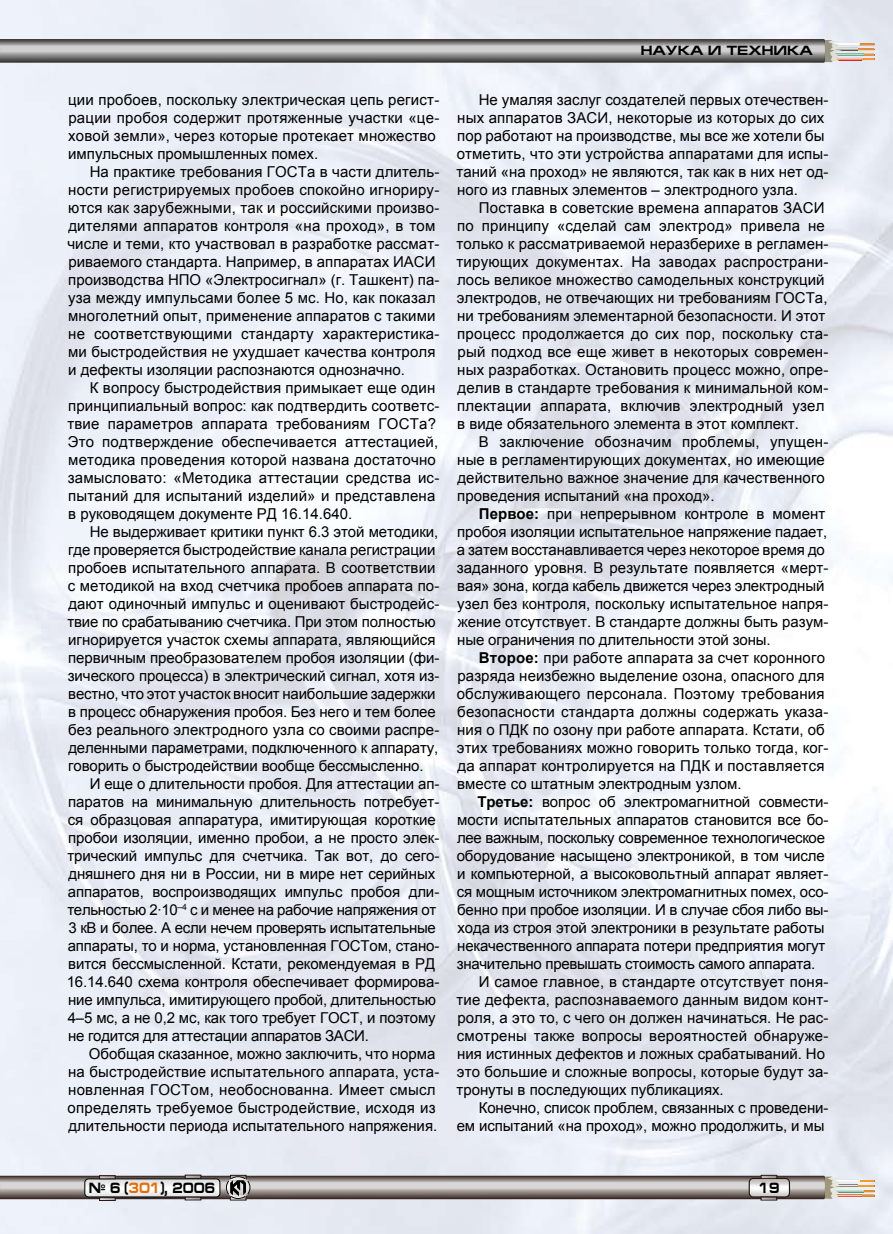
<style>
.page{position:relative;width:893px;height:1234px;background:#fff}
.page>*{position:absolute;margin:0;border:0;box-sizing:border-box;transform-origin:0 0}
.t1{font:15px/18px "Arial";color:#000}
.t2{font:15px "Arial";letter-spacing:-.02em;color:#000}
.t3{font:700 15px "Europe Ext";color:#000;scale:.8 1}
.t4{font:700 13.5px "Europe Ext";color:#000}
.s1{font-weight:700}
.s2{color:#ea6a00}
</style>
<div class="page">
<img style="left:0;top:0;width:893px;height:1233px">
<svg style="left:0;top:1174px;width:875px;height:26px;background:#a59e9c"></svg>
<svg style="left:0;top:39px;width:875px;height:24px;background:#92908f"></svg>
<p class="t1" style="left:68px;top:90px;width:373px">ции пробоев, поскольку электрическая цепь регист&shy;рации пробоя содержит протяженные участки «це&shy;ховой земли», через которые протекает множество импульсных промышленных помех.</p>
<p class="t1" style="left:67px;top:162px;width:373px;text-indent:22px">На практике требования ГОСТа в части длитель&shy;ности регистрируемых пробоев спокойно игнориру&shy;ются как зарубежными, так и российскими произво&shy;дителями аппаратов контроля «на проход», в том числе и теми, кто участвовал в разработке рассмат&shy;риваемого стандарта. Например, в аппаратах ИАСИ производства НПО «Электросигнал» (г. Ташкент) па&shy;уза между импульсами более 5 мс. Но, как показал многолетний опыт, применение аппаратов с такими не соответствующими стандарту характеристика&shy;ми быстродействия не ухудшает качества контроля и дефекты изоляции распознаются однозначно.</p>
<p class="t1" style="left:67px;top:378px;width:373px;text-indent:22px">К вопросу быстродействия примыкает еще один принципиальный вопрос: как подтвердить соответс&shy;твие параметров аппарата требованиям ГОСТа?<br>Это подтверждение обеспечивается аттестацией, методика проведения которой названа достаточно замысловато: «Методика аттестации средства ис&shy;пытаний для испытаний изделий» и представлена в руководящем документе РД 16.14.640.</p>
<p class="t1" style="left:67px;top:522px;width:373px;text-indent:22px">Не выдерживает критики пункт 6.3 этой методики, где проверяется быстродействие канала регистрации пробоев испытательного аппарата. В соответствии с методикой на вход счетчика пробоев аппарата по&shy;дают одиночный импульс и оценивают быстродейс&shy;твие по срабатыванию счетчика. При этом полностью игнорируется участок схемы аппарата, являющийся первичным преобразователем пробоя изоляции (фи&shy;зического процесса) в электрический сигнал, хотя из&shy;вестно, что этот участок вносит наибольшие задержки в процесс обнаружения пробоя. Без него и тем более без реального электродного узла со своими распре&shy;деленными параметрами, подключенного к аппарату, говорить о быстродействии вообще бессмысленно.</p>
<p class="t1" style="left:67px;top:774px;width:374px;text-indent:23px">И еще о длительности пробоя. Для аттестации ап&shy;паратов на минимальную длительность потребует&shy;ся образцовая аппаратура, имитирующая короткие пробои изоляции, именно пробои, а не просто элек&shy;трический импульс для счетчика. Так вот, до сего&shy;дняшнего дня ни в России, ни в мире нет серийных аппаратов, воспроизводящих импульс пробоя дли&shy;тельностью 2·10<sup>–4</sup> с и менее на рабочие напряжения от 3 кВ и более. А если нечем проверять испытательные аппараты, то и норма, установленная ГОСТом, стано&shy;вится бессмысленной. Кстати, рекомендуемая в РД 16.14.640 схема контроля обеспечивает формирова&shy;ние импульса, имитирующего пробой, длительностью 4–5 мс, а не 0,2 мс, как того требует ГОСТ, и поэтому не годится для аттестации аппаратов ЗАСИ.</p>
<p class="t1" style="left:68px;top:1044px;width:373px;text-indent:21px">Обобщая сказанное, можно заключить, что норма на быстродействие испытательного аппарата, уста&shy;новленная ГОСТом, необоснованна. Имеет смысл определять требуемое быстродействие, исходя из длительности периода испытательного напряжения.</p>
<p class="t4" style="left:641px;top:43px;width:173px">НАУКА И ТЕХНИКА</p>
<p class="t1" style="left:456px;top:90px;width:373px;text-indent:22px">Не умаляя заслуг создателей первых отечествен&shy;ных аппаратов ЗАСИ, некоторые из которых до сих пор работают на производстве, мы все же хотели бы отметить, что эти устройства аппаратами для испы&shy;таний «на проход» не являются, так как в них нет од&shy;ного из главных элементов – электродного узла.</p>
<p class="t1" style="left:456px;top:198px;width:373px;text-indent:22px">Поставка в советские времена аппаратов ЗАСИ по принципу «сделай сам электрод» привела не только к рассматриваемой неразберихе в регламен&shy;тирующих документах. На заводах распространи&shy;лось великое множество самодельных конструкций электродов, не отвечающих ни требованиям ГОСТа, ни требованиям элементарной безопасности. И этот процесс продолжается до сих пор, поскольку ста&shy;рый подход все еще живет в некоторых современ&shy;ных разработках. Остановить процесс можно, опре&shy;делив в стандарте требования к минимальной ком&shy;плектации аппарата, включив электродный узел в виде обязательного элемента в этот комплект.</p>
<p class="t1" style="left:457px;top:432px;width:373px;text-indent:22px">В заключение обозначим проблемы, упущен&shy;ные в регламентирующих документах, но имеющие действительно важное значение для качественного проведения испытаний «на проход».</p>
<p class="t1" style="left:457px;top:504px;width:373px;text-indent:22px"><span class="s1">Первое:</span> при непрерывном контроле в момент пробоя изоляции испытательное напряжение падает, а затем восстанавливается через некоторое время до заданного уровня. В результате появляется «мерт&shy;вая» зона, когда кабель движется через электродный узел без контроля, поскольку испытательное напря&shy;жение отсутствует. В стандарте должны быть разум&shy;ные ограничения по длительности этой зоны.</p>
<p class="t1" style="left:457px;top:648px;width:373px;text-indent:22px"><span class="s1">Второе:</span> при работе аппарата за счет коронного разряда неизбежно выделение озона, опасного для обслуживающего персонала. Поэтому требования безопасности стандарта должны содержать указа&shy;ния о ПДК по озону при работе аппарата. Кстати, об этих требованиях можно говорить только тогда, ког&shy;да аппарат контролируется на ПДК и поставляется вместе со штатным электродным узлом.</p>
<p class="t1" style="left:477px;top:792px;width:352px"><span class="s1">Третье:</span> вопрос об электромагнитной совмести-</p>
<p class="t1" style="left:457px;top:810px;width:373px">мости испытательных аппаратов становится все бо-</p>
<p class="t2" style="left:457px;top:827px;width:369px">лее важным, поскольку современное технологическое</p>
<p class="t1" style="left:457px;top:846px;width:370px">оборудование насыщено электроникой, в том числе</p>
<p class="t1" style="left:457px;top:864px;width:373px">и компьютерной, а высоковольтный аппарат являет-</p>
<p class="t1" style="left:457px;top:882px;width:373px">ся мощным источником электромагнитных помех, осо-</p>
<p class="t1" style="left:457px;top:900px;width:373px">бенно при пробое изоляции. И в случае сбоя либо вы-</p>
<p class="t1" style="left:457px;top:918px;width:369px">хода из строя этой электроники в результате работы</p>
<p class="t1" style="left:457px;top:936px;width:370px">некачественного аппарата потери предприятия могут</p>
<p class="t2" style="left:457px;top:953px;width:360px">значительно превышать стоимость самого аппарата.</p>
<p class="t1" style="left:479px;top:972px;width:351px">И самое главное, в стандарте отсутствует поня-</p>
<p class="t1" style="left:456px;top:990px;width:373px">тие дефекта, распознаваемого данным видом конт-</p>
<p class="t1" style="left:457px;top:1008px;width:372px">роля, а это то, с чего он должен начинаться. Не рас-</p>
<p class="t1" style="left:457px;top:1026px;width:373px">смотрены также вопросы вероятностей обнаруже-</p>
<p class="t1" style="left:457px;top:1044px;width:369px">ния истинных дефектов и ложных срабатываний. Но</p>
<p class="t1" style="left:457px;top:1062px;width:373px">это большие и сложные вопросы, которые будут за-</p>
<p class="t1" style="left:456px;top:1080px;width:269px">тронуты в последующих публикациях.</p>
<p class="t1" style="left:479px;top:1098px;width:351px">Конечно, список проблем, связанных с проведени-</p>
<p class="t1" style="left:457px;top:1116px;width:369px">ем испытаний «на проход», можно продолжить, и мы</p>
<p class="t3" style="left:89px;top:1179px;width:159px">№ 6 (<span class="s2">301</span>), 2006</p>
<p class="t3" style="left:759px;top:1179px;width:27px">19</p>
</div>
